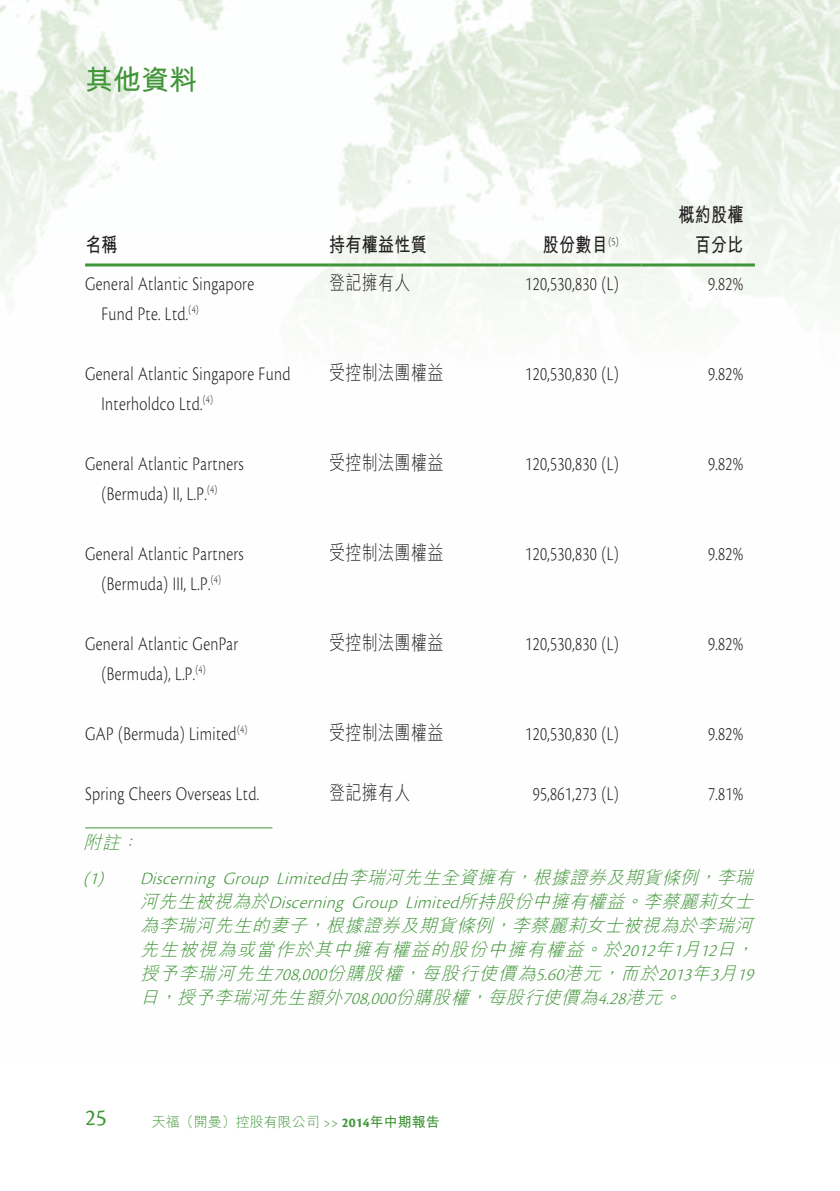
<style>
.page{position:relative;width:840px;height:1191px;background:#fff}
.page>*{position:absolute;margin:0;border:0;box-sizing:border-box;transform-origin:0 0}
.t1{font:700 28px "M Hei HK";color:#3f9537}
.t2{font:24px "Cronos Pro Disp";color:#3f9537}
.t3{font:300 20px/30px "Cronos Pro";letter-spacing:.02em;color:#231f20;text-align:center;scale:.8 1}
.t4{font:300 20px "M Hei HK";letter-spacing:.02em;color:#231f20;scale:.8 1}
.t5{font:700 20px/30px "M Hei HK";letter-spacing:.02em;color:#231f20;text-align:right;scale:.8 1}
.t6{font:italic 300 18px "M Hei HK";color:#3f9537}
.t7{font:italic 300 18px "Cronos Pro";color:#3f9537}
.t8{font:300 14px "M Hei HK";color:#3f9537}
.t9{font:300 11.6px "Cronos Pro";color:#231f20;scale:.8 1}
.s1{font-size:20px}
.s2{font-family:"M Hei HK"}
.s3{font-family:"Cronos Pro"}
.s4{font-family:"Cronos Pro";font-weight:700}
.s5{font-weight:700}
</style>
<div class="page">
<img style="left:0;top:0;width:839px;height:829px">
<hr style="left:85px;top:827px;width:187px;height:1px;background:#3f9537">
<hr style="left:85px;top:263px;width:244px;height:3px;background:#3f9537">
<hr style="left:329px;top:263px;width:170px;height:3px;background:#3f9537">
<hr style="left:499px;top:263px;width:142px;height:3px;background:#3f9537">
<hr style="left:641px;top:263px;width:113px;height:3px;background:#3f9537">
<h1 class="t1" style="left:85px;top:59px;width:113px">其他資料</h1>
<p class="t5" style="left:85px;top:228px;width:42px">名稱</p>
<p class="t3" style="left:85px;top:269px;width:213px">General Atlantic Singapore</p>
<p class="t9" style="left:186px;top:303px;width:18px">(4) <span class="s1">.</span></p>
<p class="t3" style="left:101px;top:299px;width:107px">Fund Pte. Ltd</p>
<p class="t3" style="left:85px;top:359px;width:258px">General Atlantic Singapore Fund</p>
<p class="t9" style="left:200px;top:393px;width:18px">(4) <span class="s1">.</span></p>
<p class="t3" style="left:101px;top:389px;width:124px">Interholdco Ltd</p>
<p class="t5" style="left:329px;top:228px;width:124px">持有權益性質</p>
<p class="t4" style="left:329px;top:268px;width:103px">登記擁有人</p>
<p class="t4" style="left:329px;top:358px;width:144px">受控制法團權益</p>
<p class="t5" style="left:542px;top:228px;width:83px">股份數目</p>
<p class="t9" style="left:608px;top:235px;width:14px">(5)</p>
<p class="t3" style="left:525px;top:269px;width:118px">120,530,830 (L(</p>
<p class="t3" style="left:525px;top:359px;width:118px">120,530,830 (L(</p>
<p class="t5" style="left:678px;top:198px;width:83px">概約股權百分比</p>
<p class="t3" style="left:707px;top:269px;width:46px">9.82%</p>
<p class="t3" style="left:707px;top:359px;width:46px">9.82%</p>
<p class="t4" style="left:329px;top:448px;width:144px">受控制法團權益</p>
<p class="t3" style="left:525px;top:449px;width:118px">120,530,830 (L(</p>
<p class="t3" style="left:85px;top:449px;width:200px">General Atlantic Partners ( B e r m u d a ) <sup>(4)</sup>.P.L,I I</p>
<p class="t3" style="left:707px;top:449px;width:46px">9.82%</p>
<p class="t4" style="left:329px;top:538px;width:144px">受控制法團權益</p>
<p class="t3" style="left:525px;top:539px;width:118px">120,530,830 (L(</p>
<p class="t3" style="left:85px;top:539px;width:200px">General Atlantic Partners ( B e r m u d a ) <sup>(4)</sup>.P.L,I I I</p>
<p class="t3" style="left:707px;top:539px;width:46px">9.82%</p>
<p class="t4" style="left:329px;top:628px;width:144px">受控制法團權益</p>
<p class="t3" style="left:525px;top:629px;width:118px">120,530,830 (L(</p>
<p class="t3" style="left:101px;top:629px;width:172px;text-align:left;text-indent:-16px">General Atlantic GenPar ( B e r m u d a <sup>(4)</sup>.P.L, )</p>
<p class="t3" style="left:707px;top:629px;width:46px">9.82%</p>
<p class="t9" style="left:237px;top:723px;width:14px">)4(</p>
<p class="t3" style="left:85px;top:719px;width:191px">GAP (Bermuda) Limited</p>
<p class="t4" style="left:329px;top:718px;width:144px">受控制法團權益</p>
<p class="t3" style="left:525px;top:719px;width:118px">120,530,830 (L(</p>
<p class="t3" style="left:707px;top:719px;width:46px">9.82%</p>
<p class="t3" style="left:85px;top:779px;width:219px">Spring Cheers Overseas Ltd.</p>
<p class="t6" style="left:120px;top:829px;width:26px">：</p>
<p class="t6" style="left:83px;top:829px;width:44px">附註</p>
<p class="t4" style="left:329px;top:778px;width:103px">登記擁有人</p>
<p class="t3" style="left:532px;top:779px;width:109px">95,861,273 (L(</p>
<p class="t3" style="left:707px;top:779px;width:46px">7.81%</p>
<p class="t7" style="left:83px;top:868px;width:21px">1(</p>
<p class="t7" style="left:97px;top:868px;width:13px">)</p>
<p class="t7" style="left:140px;top:868px;width:381px">Discerning Group Limited<span class="s2">由李瑞河先生全資擁有</span></p>
<p class="t6" style="left:716px;top:865px;width:44px">李瑞</p>
<p class="t6" style="left:532px;top:865px;width:173px">根據證券及期貨條例</p>
<p class="t6" style="left:514px;top:865px;width:26px">，</p>
<p class="t6" style="left:697px;top:865px;width:26px">，</p>
<p class="t7" style="left:140px;top:892px;width:491px"><span class="s2">河先生被視為於</span>Discerning Group Limited<span class="s2">所持股份中擁有權益</span></p>
<p class="t6" style="left:511px;top:913px;width:249px">李蔡麗莉女士被視為於李瑞河</p>
<p class="t6" style="left:642px;top:889px;width:118px">李蔡麗莉女士</p>
<p class="t6" style="left:624px;top:889px;width:26px">。</p>
<p class="t6" style="left:140px;top:913px;width:175px">為李瑞河先生的妻子</p>
<p class="t6" style="left:325px;top:913px;width:175px">根據證券及期貨條例</p>
<p class="t6" style="left:307px;top:913px;width:26px">，</p>
<p class="t6" style="left:492px;top:913px;width:26px">，</p>
<p class="t6" style="left:140px;top:937px;width:451px">先生被視為或當作於其中擁有權益的股份中擁有權益</p>
<p class="t6" style="left:654px;top:937px;width:26px">年</p>
<p class="t6" style="left:602px;top:937px;width:26px">於</p>
<p class="t6" style="left:672px;top:937px;width:34px">月<span class="s3">1</span></p>
<p class="t6" style="left:716px;top:937px;width:26px">日</p>
<p class="t7" style="left:621px;top:940px;width:40px">2012</p>
<p class="t7" style="left:699px;top:940px;width:23px">12</p>
<p class="t6" style="left:583px;top:937px;width:26px">。</p>
<p class="t6" style="left:734px;top:937px;width:26px">，</p>
<p class="t6" style="left:140px;top:961px;width:141px">授予李瑞河先生</p>
<p class="t6" style="left:421px;top:961px;width:122px">每股行使價為</p>
<p class="t6" style="left:326px;top:961px;width:83px">份購股權</p>
<p class="t6" style="left:563px;top:961px;width:45px">港元</p>
<p class="t7" style="left:535px;top:964px;width:35px">5.60</p>
<p class="t7" style="left:273px;top:964px;width:60px">708,000</p>
<p class="t6" style="left:402px;top:961px;width:26px">，</p>
<p class="t6" style="left:601px;top:961px;width:26px">，</p>
<p class="t6" style="left:691px;top:961px;width:26px">年</p>
<p class="t6" style="left:620px;top:961px;width:45px">而於</p>
<p class="t6" style="left:709px;top:961px;width:34px">月<span class="s3">3</span></p>
<p class="t7" style="left:658px;top:964px;width:40px">2013</p>
<p class="t7" style="left:736px;top:964px;width:23px">19</p>
<p class="t6" style="left:140px;top:985px;width:26px">日</p>
<p class="t6" style="left:177px;top:985px;width:173px">授予李瑞河先生額外</p>
<p class="t6" style="left:487px;top:985px;width:118px">每股行使價為</p>
<p class="t6" style="left:395px;top:985px;width:81px">份購股權</p>
<p class="t6" style="left:625px;top:985px;width:44px">港元</p>
<p class="t7" style="left:597px;top:988px;width:35px">4.28</p>
<p class="t7" style="left:342px;top:988px;width:60px">708,000</p>
<p class="t6" style="left:662px;top:985px;width:26px">。</p>
<p class="t6" style="left:158px;top:985px;width:26px">，</p>
<p class="t6" style="left:469px;top:985px;width:26px">，</p>
<p class="t2" style="left:85px;top:1104px;width:23px">25</p>
<p class="t8" style="left:152px;top:1112px;width:289px">天福（開曼）控股有限公司 <span class="s3">&gt;&gt;</span> <span class="s4">2014</span><span class="s5">年中期報告</span></p>
</div>
